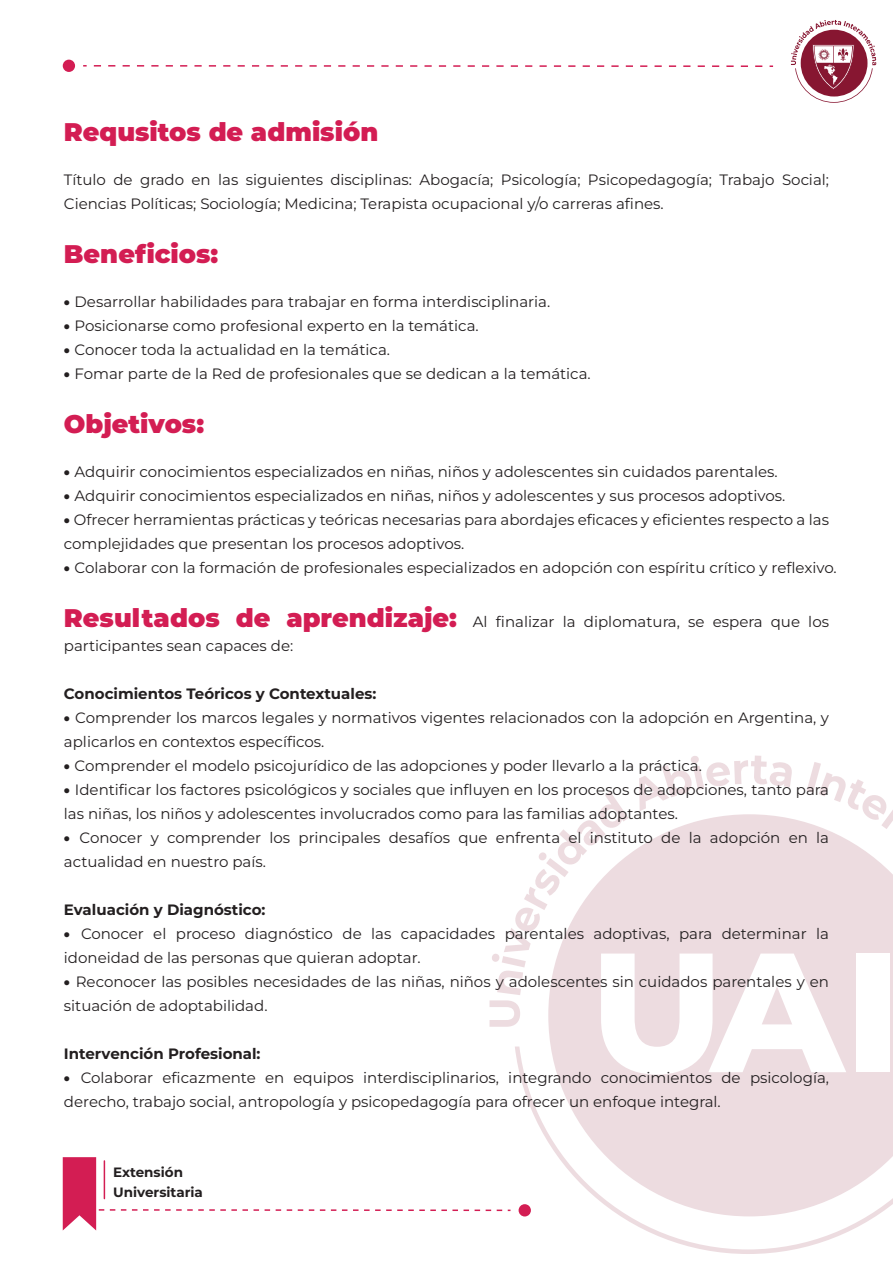
<style>
.page{position:relative;width:893px;height:1263px;background:#fff}
.page>*{position:absolute;margin:0;border:0;box-sizing:border-box;transform-origin:0 0}
.t1{font:900 25.5px "Montserrat";color:#d31d53}
.t2{font:15px/24px "Montserrat";color:#231f20}
.t3{font:700 15px "Montserrat";color:#231f20}
.t4{font:700 13.5px/20.9px "Montserrat";color:#231f20}
.s1{font-weight:900}
.s2{font-weight:900;font-size:25.5px;color:#d31d53}
</style>
<div class="page">
<svg style="left:94px;top:65px;width:679px;height:2px"></svg>
<div style="left:63px;top:60px;width:12px;height:12px;background:#d31d53;border-radius:50%"></div>
<svg style="left:62px;top:755px;width:831px;height:499px"></svg>
<div style="left:519px;top:1204px;width:12px;height:12px;background:#d31d53;border-radius:50%"></div>
<svg style="left:791px;top:20px;width:85px;height:83px"></svg>
<h1 class="t1" style="left:64px;top:113px;width:316px">Requsitos de admisión</h1>
<p class="t2" style="left:64px;top:167px;width:767px">Título de grado en las siguientes disciplinas: Abogacía; Psicología; Psicopedagogía; Trabajo Social;<br>Ciencias Políticas; Sociología; Medicina; Terapista ocupacional y/o carreras afines.</p>
<h1 class="t1" style="left:64px;top:235px;width:156px">Beneficios:</h1>
<p class="t2" style="left:64px;top:289px;width:488px"><span class="s1">•</span> Desarrollar habilidades para trabajar en forma interdisciplinaria.</p>
<p class="t2" style="left:64px;top:313px;width:416px"><span class="s1">•</span> Posicionarse como profesional experto en la temática.</p>
<p class="t2" style="left:64px;top:337px;width:328px"><span class="s1">•</span> Conocer toda la actualidad en la temática.</p>
<p class="t2" style="left:64px;top:361px;width:528px"><span class="s1">•</span> Fomar parte de la Red de profesionales que se dedican a la temática.</p>
<h1 class="t1" style="left:64px;top:405px;width:142px">Objetivos:</h1>
<p class="t2" style="left:64px;top:459px;width:715px"><span class="s1">•</span> Adquirir conocimientos especializados en niñas, niños y adolescentes sin cuidados parentales.</p>
<p class="t2" style="left:64px;top:483px;width:723px"><span class="s1">•</span> Adquirir conocimientos especializados en niñas, niños y adolescentes y sus procesos adoptivos.</p>
<p class="t2" style="left:64px;top:507px;width:767px"><span class="s1">•</span> Ofrecer herramientas prácticas y teóricas necesarias para abordajes eficaces y eficientes respecto a las complejidades que presentan los procesos adoptivos.</p>
<p class="t2" style="left:64px;top:555px;width:774px"><span class="s1">•</span> Colaborar con la formación de profesionales especializados en adopción con espíritu crítico y reflexivo.</p>
<p class="t2" style="left:64px;top:609px;width:767px"><span class="s2">Resultados de aprendizaje:</span> Al finalizar la diplomatura, se espera que los participantes sean capaces de:</p>
<p class="t3" style="left:64px;top:683px;width:314px">Conocimientos Teóricos y Contextuales:</p>
<p class="t2" style="left:64px;top:705px;width:767px"><span class="s1">•</span> Comprender los marcos legales y normativos vigentes relacionados con la adopción en Argentina, y aplicarlos en contextos específicos.</p>
<p class="t2" style="left:64px;top:753px;width:639px"><span class="s1">•</span> Comprender el modelo psicojurídico de las adopciones y poder llevarlo a la práctica.</p>
<p class="t2" style="left:64px;top:777px;width:767px"><span class="s1">•</span> Identificar los factores psicológicos y sociales que influyen en los procesos de adopciones, tanto para las niñas, los niños y adolescentes involucrados como para las familias adoptantes.</p>
<p class="t2" style="left:64px;top:825px;width:767px"><span class="s1">•</span> Conocer y comprender los principales desafíos que enfrenta el instituto de la adopción en la actualidad en nuestro país.</p>
<p class="t3" style="left:64px;top:899px;width:203px">Evaluación y Diagnóstico:</p>
<p class="t2" style="left:64px;top:921px;width:767px"><span class="s1">•</span> Conocer el proceso diagnóstico de las capacidades parentales adoptivas, para determinar la idoneidad de las personas que quieran adoptar.</p>
<p class="t2" style="left:64px;top:969px;width:767px"><span class="s1">•</span> Reconocer las posibles necesidades de las niñas, niños y adolescentes sin cuidados parentales y en situación de adoptabilidad.</p>
<p class="t3" style="left:64px;top:1043px;width:198px">Intervención Profesional:</p>
<p class="t2" style="left:64px;top:1065px;width:767px"><span class="s1">•</span> Colaborar eficazmente en equipos interdisciplinarios, integrando conocimientos de psicología, derecho, trabajo social, antropología y psicopedagogía para ofrecer un enfoque integral.</p>
<p class="t4" style="left:113px;top:1160px;width:91px">Extensión<br>Universitaria</p>
</div>
